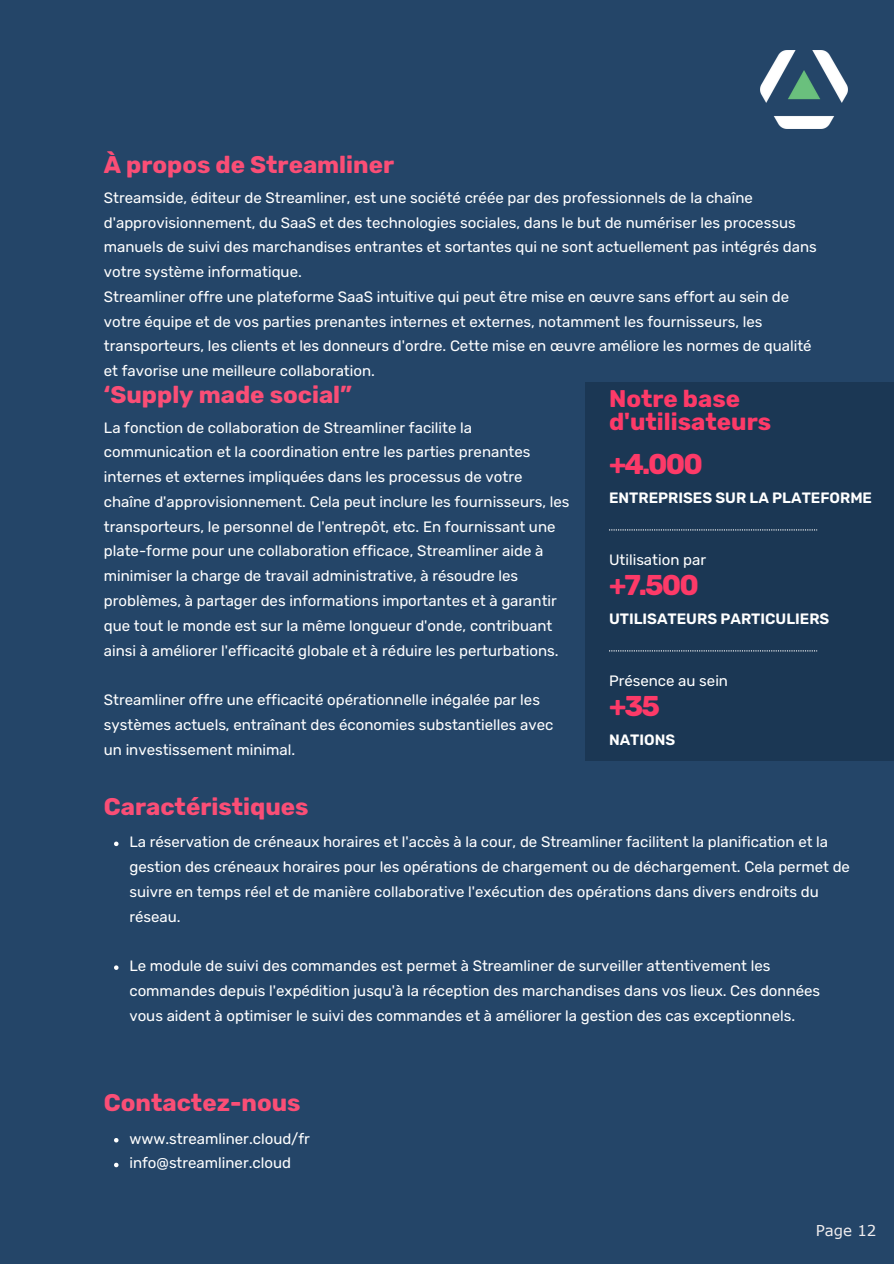
<style>
.page{position:relative;width:894px;height:1264px;background:#fff}
.page>*{position:absolute;margin:0;border:0;box-sizing:border-box;transform-origin:0 0}
.t1{font:700 28.5px "Rubik";letter-spacing:-.07em;color:#fd3a68}
.t2{font:700 24px "Rubik";color:#fa4e76}
.t3{font:700 24px/22.5px "Rubik";color:#fd3a68}
.t4{font:15px/24.8px "Rubik";color:#fff}
.t5{font:600 15px "Rubik";color:#fff}
.t6{font:15px "Verdana";color:#f1eeef}
</style>
<div class="page">
<div style="left:0;top:0;width:893px;height:1263px;background:#244568"></div>
<div style="left:585px;top:383px;width:308px;height:378px;background:#1b3754"></div>
<svg style="left:609px;top:650px;width:208px;height:1px"></svg>
<svg style="left:609px;top:529px;width:208px;height:1px"></svg>
<svg style="left:114px;top:841px;width:4px;height:5px"></svg>
<svg style="left:114px;top:965px;width:4px;height:4px"></svg>
<img style="left:760px;top:50px;width:87px;height:78px">
<svg style="left:114px;top:1138px;width:4px;height:4px"></svg>
<svg style="left:114px;top:1162px;width:4px;height:5px"></svg>
<p class="t2" style="left:104px;top:151px;width:292px">À propos de Streamliner</p>
<p class="t4" style="left:104px;top:185px;width:714px">Streamside, éditeur de Streamliner, est une société créée par des professionnels de la chaîne d'approvisionnement, du SaaS et des technologies sociales, dans le but de numériser les processus manuels de suivi des marchandises entrantes et sortantes qui ne sont actuellement pas intégrés dans votre système informatique.</p>
<h2 class="t4" style="left:104px;top:284px;width:709px">Streamliner offre une plateforme SaaS intuitive qui peut être mise en œuvre sans effort au sein de votre équipe et de vos parties prenantes internes et externes, notamment les fournisseurs, les transporteurs, les clients et les donneurs d'ordre. Cette mise en œuvre améliore les normes de qualité et favorise une meilleure collaboration.</h2>
<h2 class="t2" style="left:104px;top:381px;width:249px">‘Supply made social”</h2>
<p class="t4" style="left:104px;top:415px;width:467px">La fonction de collaboration de Streamliner facilite la communication et la coordination entre les parties prenantes internes et externes impliquées dans les processus de votre chaîne d'approvisionnement. Cela peut inclure les fournisseurs, les transporteurs, le personnel de l'entrepôt, etc. En fournissant une plate-forme pour une collaboration efficace, Streamliner aide à minimiser la charge de travail administrative, à résoudre les problèmes, à partager des informations importantes et à garantir que tout le monde est sur la même longueur d'onde, contribuant ainsi à améliorer l'efficacité globale et à réduire les perturbations.</p>
<p class="t4" style="left:104px;top:687px;width:451px">Streamliner offre une efficacité opérationnelle inégalée par les systèmes actuels, entraînant des économies substantielles avec un investissement minimal.</p>
<p class="t3" style="left:609px;top:388px;width:163px">Notre base d'utilisateurs</p>
<h1 class="t1" style="left:609px;top:448px;width:95px">+4.000</h1>
<h2 class="t5" style="left:609px;top:489px;width:264px">ENTREPRISES SUR LA PLATEFORME</h2>
<h3 class="t4" style="left:609px;top:547px;width:98px">Utilisation par</h3>
<h1 class="t1" style="left:609px;top:568px;width:91px">+7.500</h1>
<p class="t5" style="left:609px;top:610px;width:222px">UTILISATEURS PARTICULIERS</p>
<h3 class="t4" style="left:609px;top:668px;width:120px">Présence au sein</h3>
<h1 class="t1" style="left:609px;top:689px;width:52px">+35</h1>
<p class="t5" style="left:609px;top:731px;width:68px">NATIONS</p>
<p class="t2" style="left:104px;top:793px;width:206px">Caractéristiques</p>
<h2 class="t4" style="left:129px;top:829px;width:722px">La réservation de créneaux horaires et l'accès à la cour, de Streamliner facilitent la planification et la gestion des créneaux horaires pour les opérations de chargement ou de déchargement. Cela permet de suivre en temps réel et de manière collaborative l'exécution des opérations dans divers endroits du réseau.</h2>
<p class="t4" style="left:129px;top:953px;width:692px">Le module de suivi des commandes est permet à Streamliner de surveiller attentivement les commandes depuis l'expédition jusqu'à la réception des marchandises dans vos lieux. Ces données vous aident à optimiser le suivi des commandes et à améliorer la gestion des cas exceptionnels.</p>
<p class="t2" style="left:104px;top:1088px;width:198px">Contactez-nous</p>
<p class="t4" style="left:129px;top:1126px;width:182px">www.streamliner.cloud/fr</p>
<p class="t4" style="left:129px;top:1150px;width:163px">info@streamliner.cloud</p>
<h2 class="t6" style="left:815px;top:1221px;width:62px">Page 12</h2>
</div>
